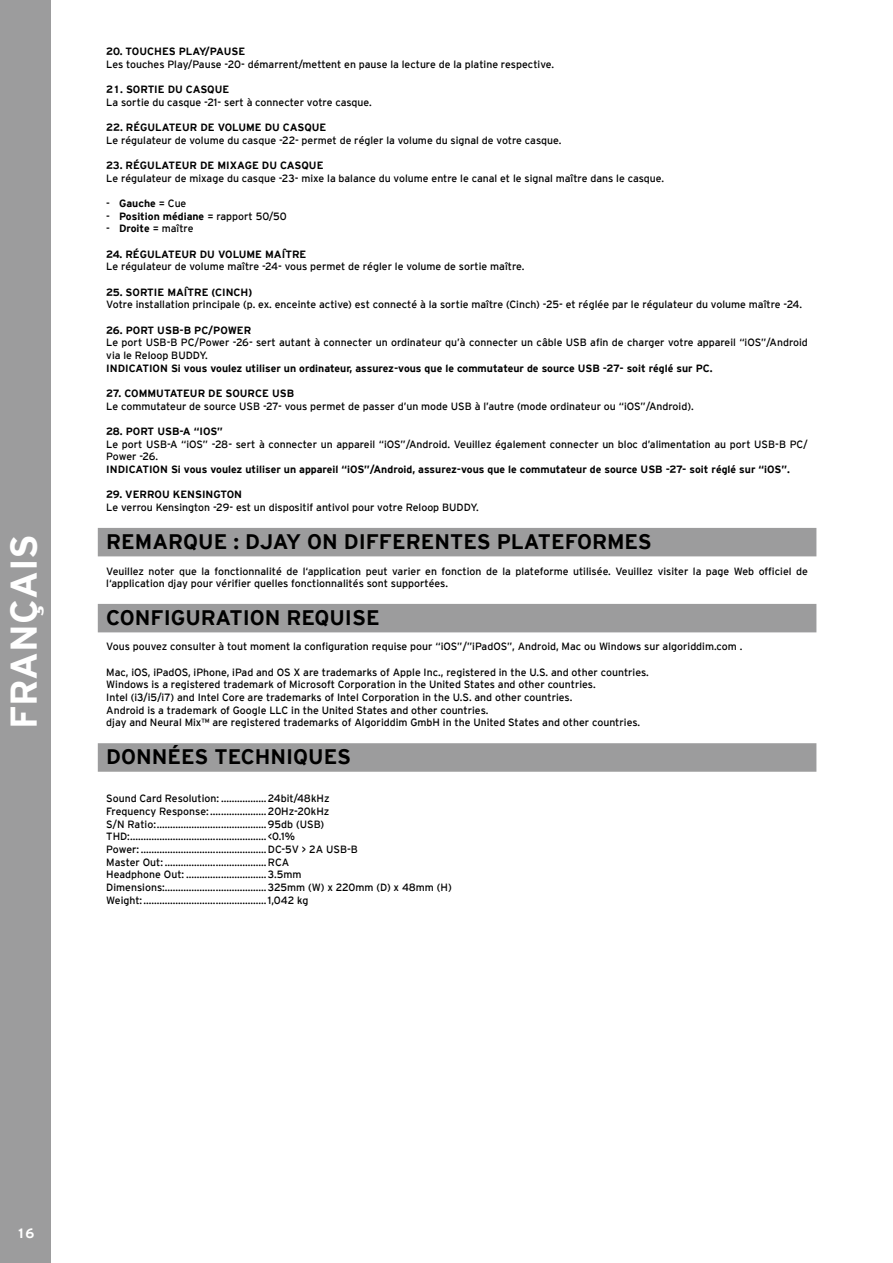
<style>
.page{position:relative;width:893px;height:1263px;background:#fff}
.page>*{position:absolute;margin:0;border:0;box-sizing:border-box;transform-origin:0 0}
.t1{font:700 37.2px "Interstate";color:#fff}
.t2{font:700 21px "Interstate";color:#000}
.t3{font:700 13.5px "Interstate";color:#fff}
.t4{font:10.5px/12.6px "Interstate";color:#000}
.t5{font:700 10.5px "Interstate";color:#000}
.s1{font-weight:400}
.s2{font-weight:700}
</style>
<div class="page">
<div style="left:0;top:0;width:51px;height:1263px;background:#9c9c9d"></div>
<div style="left:98px;top:528px;width:718px;height:28px;background:#9c9c9d"></div>
<div style="left:98px;top:604px;width:718px;height:28px;background:#9c9c9d"></div>
<div style="left:98px;top:743px;width:718px;height:29px;background:#9c9c9d"></div>
<h1 class="t1" style="left:3px;top:729px;width:196px;rotate:-90deg">FRANÇAIS</h1>
<p class="t5" style="left:106px;top:46px;width:140px">20. TOUCHES PLAY/PAUSE</p>
<p class="t4" style="left:106px;top:58px;width:449px">Les touches Play/Pause -20- démarrent/mettent en pause la lecture de la platine respective.</p>
<p class="t5" style="left:106px;top:84px;width:125px">21. SORTIE DU CASQUE</p>
<p class="t4" style="left:106px;top:96px;width:267px">La sortie du casque -21- sert à connecter votre casque.</p>
<p class="t5" style="left:106px;top:122px;width:222px">22. RÉGULATEUR DE VOLUME DU CASQUE</p>
<p class="t4" style="left:106px;top:134px;width:457px">Le régulateur de volume du casque -22- permet de régler la volume du signal de votre casque.</p>
<p class="t5" style="left:106px;top:160px;width:219px">23. RÉGULATEUR DE MIXAGE DU CASQUE</p>
<p class="t4" style="left:106px;top:172px;width:559px">Le régulateur de mixage du casque -23- mixe la balance du volume entre le canal et le signal maître dans le casque.</p>
<p class="t5" style="left:106px;top:198px;width:82px"><span class="s1">-</span> Gauche <span class="s1">= Cue</span></p>
<p class="t5" style="left:106px;top:210px;width:182px"><span class="s1">-</span> Position médiane <span class="s1">= rapport 50/50</span></p>
<p class="t4" style="left:106px;top:222px;width:89px">- <span class="s2">Droite</span> = maître</p>
<p class="t5" style="left:106px;top:248px;width:202px">24. RÉGULATEUR DU VOLUME MAÎTRE</p>
<p class="t4" style="left:106px;top:260px;width:420px">Le régulateur de volume maître -24- vous permet de régler le volume de sortie maître.</p>
<p class="t5" style="left:106px;top:286px;width:147px">25. SORTIE MAÎTRE (CINCH)</p>
<p class="t4" style="left:106px;top:298px;width:697px">Votre installation principale (p. ex. enceinte active) est connecté à la sortie maître (Cinch) -25- et réglée par le régulateur du volume maître -24.</p>
<p class="t5" style="left:106px;top:324px;width:146px">26. PORT USB-B PC/POWER</p>
<p class="t4" style="left:106px;top:336px;width:703px">Le port USB-B PC/Power -26- sert autant à connecter un ordinateur qu’à connecter un câble USB afin de charger votre appareil “iOS”/Android via le Reloop BUDDY.</p>
<p class="t5" style="left:106px;top:362px;width:608px">INDICATION Si vous voulez utiliser un ordinateur, assurez-vous que le commutateur de source USB -27- soit réglé sur PC.</p>
<p class="t5" style="left:106px;top:388px;width:189px">27. COMMUTATEUR DE SOURCE USB</p>
<p class="t4" style="left:106px;top:400px;width:589px">Le commutateur de source USB -27- vous permet de passer d’un mode USB à l’autre (mode ordinateur ou “iOS”/Android).</p>
<p class="t5" style="left:106px;top:426px;width:118px">28. PORT USB-A “IOS”</p>
<p class="t4" style="left:106px;top:438px;width:703px">Le port USB-A “iOS” -28- sert à connecter un appareil “iOS”/Android. Veuillez également connecter un bloc d’alimentation au port USB-B PC/<br>Power -26.</p>
<p class="t5" style="left:106px;top:464px;width:685px">INDICATION Si vous voulez utiliser un appareil “iOS”/Android, assurez-vous que le commutateur de source USB -27- soit réglé sur “iOS”.</p>
<p class="t5" style="left:106px;top:489px;width:137px">29. VERROU KENSINGTON</p>
<p class="t4" style="left:106px;top:501px;width:374px">Le verrou Kensington -29- est un dispositif antivol pour votre Reloop BUDDY.</p>
<h2 class="t2" style="left:106px;top:530px;width:547px">REMARQUE : DJAY ON DIFFERENTES PLATEFORMES</h2>
<p class="t4" style="left:106px;top:564px;width:703px">Veuillez noter que la fonctionnalité de l‘application peut varier en fonction de la plateforme utilisée. Veuillez visiter la page Web officiel de l‘application djay pour vérifier quelles fonctionnalités sont supportées.</p>
<h2 class="t2" style="left:106px;top:606px;width:275px">CONFIGURATION REQUISE</h2>
<p class="t4" style="left:106px;top:640px;width:638px">Vous pouvez consulter à tout moment la configuration requise pour “iOS”/”iPadOS”, Android, Mac ou Windows sur algoriddim.com .</p>
<p class="t4" style="left:106px;top:666px;width:544px">Mac, iOS, iPadOS, iPhone, iPad and OS X are trademarks of Apple Inc., registered in the U.S. and other countries.<br>Windows is a registered trademark of Microsoft Corporation in the United States and other countries.<br>Intel (i3/i5/i7) and Intel Core are trademarks of Intel Corporation in the U.S. and other countries.<br>Android is a trademark of Google LLC in the United States and other countries.<br>djay and Neural Mix™ are registered trademarks of Algoriddim GmbH in the United States and other countries.</p>
<h2 class="t2" style="left:106px;top:745px;width:246px">DONNÉES TECHNIQUES</h2>
<p class="t4" style="left:106px;top:792px;width:347px">Sound Card Resolution: .................24bit/48kHz<br>Frequency Response: .....................20Hz-20kHz<br>S/N Ratio:.........................................95db (USB)<br>THD:................................................... &lt;0.1%<br>Power: ...............................................DC-5V &gt; 2A USB-B<br>Master Out: ......................................RCA<br>Headphone Out: ..............................3.5mm Dimensions:......................................325mm (W) x 220mm (D) x 48mm (H)<br>Weight: ..............................................1,042 kg</p>
<p class="t3" style="left:17px;top:1225px;width:19px">16</p>
</div>
